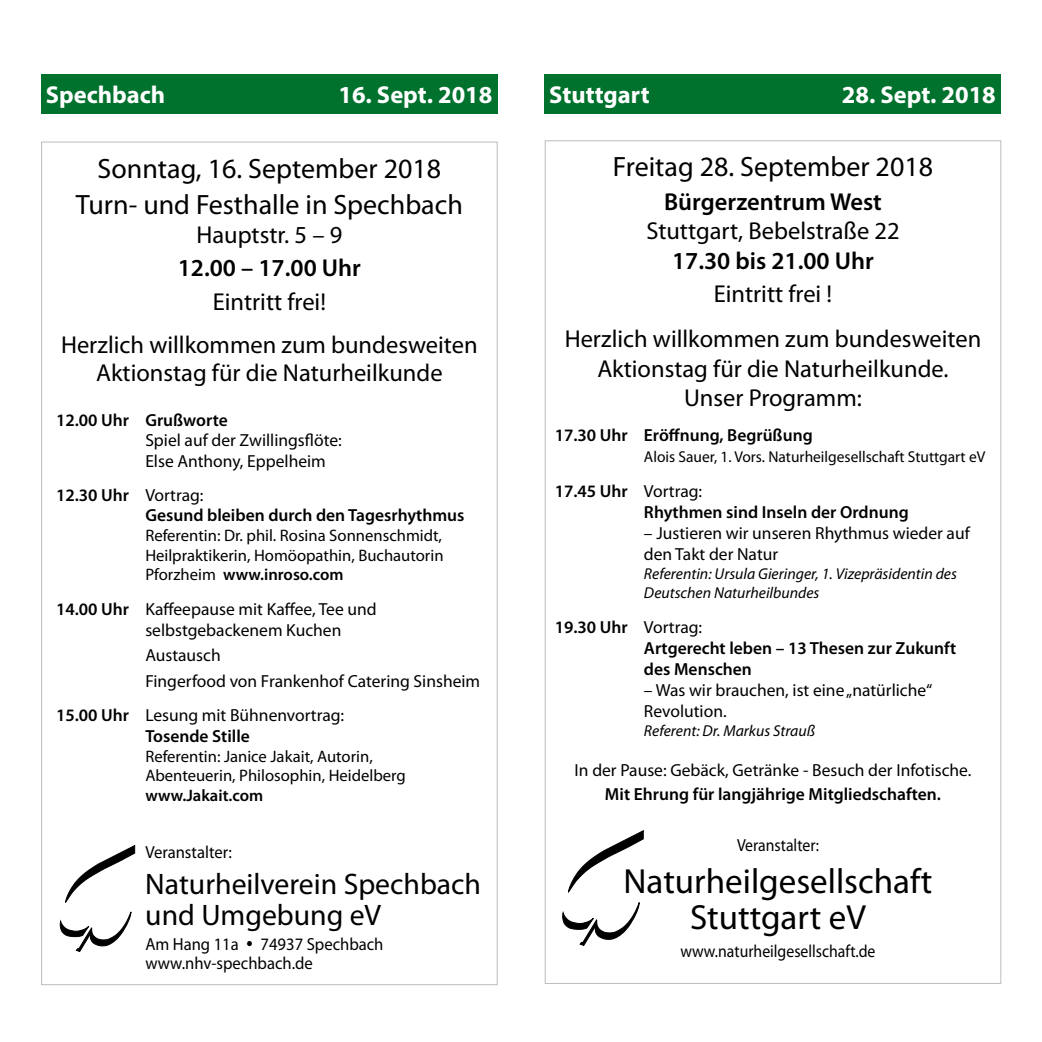
<style>
.page{position:relative;width:1042px;height:1042px;background:#fff}
.page>*{position:absolute;margin:0;border:0;box-sizing:border-box;transform-origin:0 0}
.t1{font:35px/36.8px "Myriad Pro";color:#000;text-align:center}
.t2{font:29.75px/31.5px "Myriad Pro";color:#000}
.t3{font:28px/36.1px "Myriad Pro";color:#000;text-align:center}
.t4{font:24.5px/42px "Myriad Pro";color:#000;text-align:center}
.t5{font:600 24.5px "Myriad Pro";color:#000}
.t6{font:700 24.5px "Myriad Pro";color:#fff}
.t7{font:17.5px/20.7px "Myriad Pro";color:#000}
.t8{font:600 17.5px/21px "Myriad Pro";color:#000}
.t9{font:17.5px/19.2px "Myriad Pro";color:#000;scale:.95 1}
.t10{font:17.5px "Myriad Pro";color:#000;scale:.9 1}
.t11{font:16.62px/19.6px "Myriad Pro";color:#000;text-align:justify}
.t12{font:600 16.62px "Myriad Pro";color:#000}
.t13{font:italic 15.75px/18.9px "Myriad Pro";color:#000}
.t14{font:15.75px "Myriad Pro";color:#000}
.s1{font-weight:400}
.s2{font-weight:600}
</style>
<div class="page">
<div style="left:41px;top:74px;width:456px;height:40px;background:#00722d"></div>
<div style="left:544px;top:74px;width:457px;height:40px;background:#00722d"></div>
<svg style="left:65px;top:845px;width:70px;height:58px"></svg>
<svg style="left:60px;top:911px;width:71px;height:40px"></svg>
<svg style="left:568px;top:830px;width:75px;height:63px"></svg>
<svg style="left:562px;top:902px;width:78px;height:43px"></svg>
<h3 class="t6" style="left:46px;top:78px;width:121px">Spechbach</h3>
<h3 class="t6" style="left:338px;top:78px;width:156px">16. Sept. 2018</h3>
<h3 class="t6" style="left:549px;top:78px;width:102px">Stuttgart</h3>
<h3 class="t6" style="left:842px;top:78px;width:156px">28. Sept. 2018</h3>
<h3 class="t3" style="left:76px;top:150px;width:388px">Sonntag, 16. September 2018<br>Turn- und Festhalle in Spechbach</h3>
<h3 class="t4" style="left:196px;top:213px;width:147px">Hauptstr. 5 – 9</h3>
<h3 class="t5" style="left:178px;top:252px;width:185px">12.00 – 17.00 Uhr</h3>
<h3 class="t4" style="left:61px;top:281px;width:418px">Eintritt frei!<br>Herzlich willkommen zum bundesweiten</h3>
<h3 class="t4" style="left:96px;top:351px;width:348px">Aktionstag für die Naturheilkunde</h3>
<p class="t8" style="left:56px;top:409px;width:173px">12.00 Uhr Grußworte</p>
<p class="t7" style="left:145px;top:430px;width:198px">Spiel auf der Zwillingsflöte:<br>Else Anthony, Eppelheim</p>
<p class="t8" style="left:145px;top:485px;width:321px;line-height:20.1px;text-indent:-89px">12.30 Uhr <span class="s1">Vortrag:<br></span>Gesund bleiben durch den Tagesrhythmus</p>
<p class="t11" style="left:145px;top:525px;width:300px">Referentin: Dr. phil. Rosina Sonnenschmidt, Heilpraktikerin, Homöopathin, Buchautorin Pforzheim <span class="s2">www.inroso.com</span></p>
<p class="t7" style="left:145px;top:598px;width:233px;text-indent:-89px"><span class="s2">14.00 Uhr</span> Kaffeepause mit Kaffee, Tee und selbstgebackenem Kuchen</p>
<p class="t7" style="left:145px;top:642px;width:336px;line-height:25.6px">Austausch<br>Fingerfood von Frankenhof Catering Sinsheim</p>
<p class="t7" style="left:56px;top:705px;width:290px;text-align:center"><span class="s2">15.00 Uhr</span> Lesung mit Bühnenvortrag:<br><span class="s2">Tosende Stille</span></p>
<p class="t11" style="left:145px;top:746px;width:262px">Referentin: Janice Jakait, Autorin,<br>Abenteuerin, Philosophin, Heidelberg</p>
<p class="t12" style="left:145px;top:785px;width:119px">www.Jakait.com</p>
<p class="t9" style="left:145px;top:842px;width:93px">Veranstalter:</p>
<h2 class="t2" style="left:145px;top:867px;width:337px">Naturheilverein Spechbach und Umgebung eV</h2>
<p class="t9" style="left:145px;top:934px;width:252px">Am Hang 11a • 74937 Spechbach www.nhv-spechbach.de</p>
<h3 class="t3" style="left:613px;top:148px;width:322px">Freitag 28. September 2018</h3>
<h3 class="t5" style="left:664px;top:186px;width:219px">Bürgerzentrum West</h3>
<h3 class="t4" style="left:646px;top:210px;width:255px">Stuttgart, Bebelstraße 22</h3>
<h3 class="t5" style="left:672px;top:245px;width:203px">17.30 bis 21.00 Uhr</h3>
<h3 class="t4" style="left:565px;top:271px;width:418px;line-height:45.1px">Eintritt frei !<br>Herzlich willkommen zum bundesweiten</h3>
<h3 class="t4" style="left:597px;top:353px;width:353px;line-height:29.4px">Aktionstag für die Naturheilkunde.<br>Unser Programm:</h3>
<p class="t8" style="left:555px;top:424px;width:259px">17.30 Uhr Eröffnung, Begrüßung</p>
<p class="t14" style="left:644px;top:447px;width:343px">Alois Sauer, 1. Vors. Naturheilgesellschaft Stuttgart eV</p>
<p class="t8" style="left:644px;top:480px;width:266px;text-indent:-89px">17.45 Uhr <span class="s1">Vortrag:<br></span>Rhythmen sind Inseln der Ordnung</p>
<p class="t7" style="left:644px;top:523px;width:327px">– Justieren wir unseren Rhythmus wieder auf den Takt der Natur</p>
<p class="t13" style="left:644px;top:564px;width:314px">Referentin: Ursula Gieringer, 1. Vizepräsidentin des<br>Deutschen Naturheilbundes</p>
<p class="t8" style="left:644px;top:616px;width:314px;text-indent:-89px">19.30 Uhr <span class="s1">Vortrag:<br></span>Artgerecht leben – 13 Thesen zur Zukunft des Menschen</p>
<p class="t7" style="left:644px;top:679px;width:290px">– Was wir brauchen, ist eine „natürliche“<br>Revolution.</p>
<p class="t13" style="left:644px;top:721px;width:173px">Referent: Dr. Markus Strauß</p>
<p class="t7" style="left:574px;top:759px;width:398px">In der Pause: Gebäck, Getränke - Besuch der Infotische.</p>
<p class="t8" style="left:605px;top:783px;width:337px">Mit Ehrung für langjährige Mitgliedschaften.</p>
<p class="t10" style="left:737px;top:834px;width:92px">Veranstalter:</p>
<h1 class="t1" style="left:623px;top:862px;width:310px">Naturheilgesellschaft<br>Stuttgart eV</h1>
<p class="t10" style="left:680px;top:941px;width:218px">www.naturheilgesellschaft.de</p>
</div>
